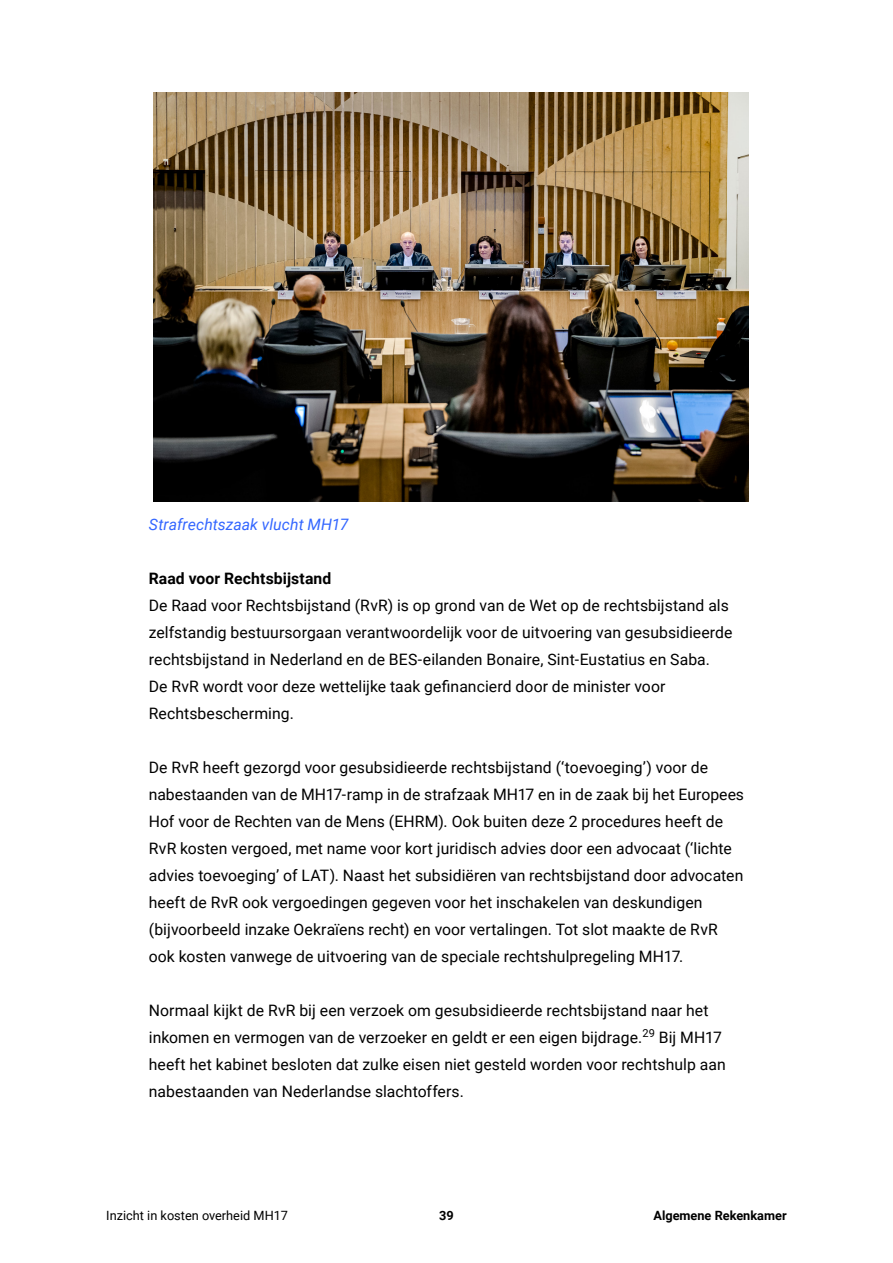
<style>
.page{position:relative;width:893px;height:1263px;background:#fff}
.page>*{position:absolute;margin:0;border:0;box-sizing:border-box;transform-origin:0 0}
.AR_02_Broodtekst{font:15.75px/27px "Roboto";letter-spacing:.005em;color:#000}
.AR_02_Fotobijschrift{font:italic 15.75px "Roboto";color:#36f}
.AR_02_Tussenkop__h4{font:700 15.75px "Roboto";letter-spacing:.005em;color:#000}
.t1{font:12.75px "Roboto";color:#000}
.t2{font:700 12.75px "Roboto";color:#000}
</style>
<div class="page">
<img style="left:153px;top:93px;width:595px;height:409px">
<p class="AR_02_Fotobijschrift" style="left:149px;top:513px;width:201px">Strafrechtszaak vlucht MH17</p>
<h4 class="AR_02_Tussenkop__h4" style="left:149px;top:567px;width:184px">Raad voor Rechtsbijstand</h4>
<p class="AR_02_Broodtekst" style="left:149px;top:591px;width:585px">De Raad voor Rechtsbijstand (RvR) is op grond van de Wet op de rechtsbijstand als zelfstandig bestuursorgaan verantwoordelijk voor de uitvoering van gesubsidieerde rechtsbijstand in Nederland en de BES-eilanden Bonaire, Sint-Eustatius en Saba.<br>De RvR wordt voor deze wettelijke taak gefinancierd door de minister voor Rechtsbescherming.</p>
<p class="AR_02_Broodtekst" style="left:149px;top:753px;width:597px">De RvR heeft gezorgd voor gesubsidieerde rechtsbijstand (‘toevoeging’) voor de nabestaanden van de MH17-ramp in de strafzaak MH17 en in de zaak bij het Europees Hof voor de Rechten van de Mens (EHRM). Ook buiten deze 2 procedures heeft de RvR kosten vergoed, met name voor kort juridisch advies door een advocaat (‘lichte advies toevoeging’ of LAT). Naast het subsidiëren van rechtsbijstand door advocaten heeft de RvR ook vergoedingen gegeven voor het inschakelen van deskundigen (bijvoorbeeld inzake Oekraïens recht) en voor vertalingen. Tot slot maakte de RvR ook kosten vanwege de uitvoering van de speciale rechtshulpregeling MH17.</p>
<p class="AR_02_Broodtekst" style="left:149px;top:996px;width:578px">Normaal kijkt de RvR bij een verzoek om gesubsidieerde rechtsbijstand naar het inkomen en vermogen van de verzoeker en geldt er een eigen bijdrage.<sup>29</sup> Bij MH17 heeft het kabinet besloten dat zulke eisen niet gesteld worden voor rechtshulp aan nabestaanden van Nederlandse slachtoffers.</p>
<p class="t1" style="left:106px;top:1207px;width:183px">Inzicht in kosten overheid MH17</p>
<p class="t2" style="left:439px;top:1207px;width:16px">39</p>
<p class="t2" style="left:653px;top:1207px;width:135px">Algemene Rekenkamer</p>
</div>
